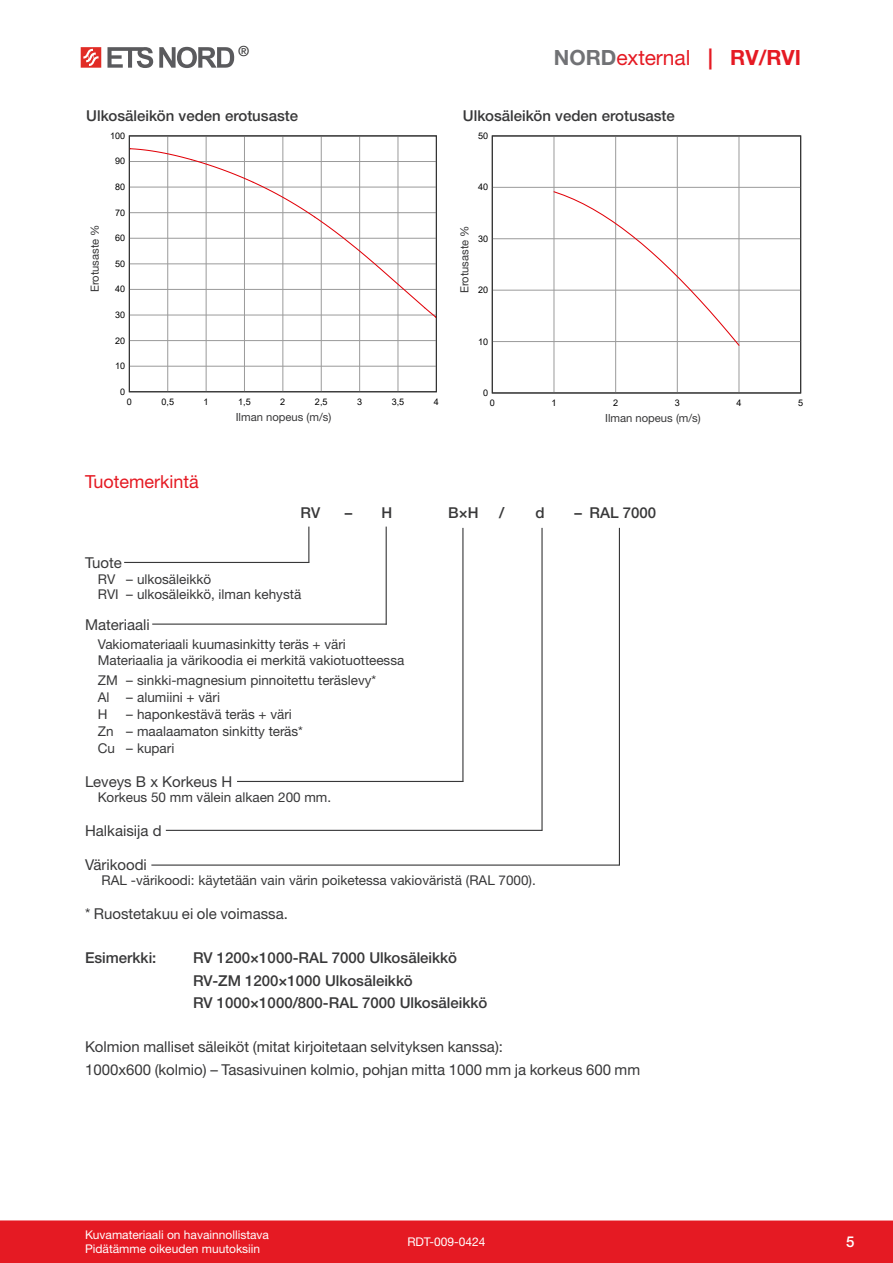
<style>
.page{position:relative;width:893px;height:1263px;background:#fff}
.page>*{position:absolute;margin:0;border:0;box-sizing:border-box;transform-origin:0 0}
.t1{font:21px "Helvetica Neue LTW1 G";color:#e51a23}
.Pealkiri{font:18px "Helvetica Neue LTW1 G";color:#e51a23}
.Näidis{font:500 15px "Helvetica Neue LTW1 G";color:#383839}
.Tekst{font:15px "Helvetica Neue LTW1 G";color:#383839}
.Markeering-kiri{font:15px "Helvetica Neue LTW1 G";color:#383839}
.Näidis-center{font:500 15px "Helvetica Neue LTW1 G";color:#383839}
.t2{font:500 15px "Helvetica Neue LTW1 G";color:#fff}
.t3{font:500 13.95px "Helvetica Neue LTW1 G";color:#383839}
.Markeering-lisa{font:13.5px "Helvetica Neue LTW1 G";color:#383839}
.Markeering-lisa-center{font:13.5px "Helvetica Neue LTW1 G";color:#383839}
.t4{font:12px/14.4px "Helvetica Neue LTW1 G";color:#fff}
.graafik{font:11.25px "Helvetica Neue LTW1 G";color:#383839}
.t5{font:9.9px "Arial";color:#000}
.t6{font:9.15px "Arial";color:#000}
.t7{font:9px "Arial";color:#000}
.s1{font-weight:700;color:#717275}
.s2{font-weight:700}
</style>
<div class="page">
<div style="left:0;top:1220px;width:893px;height:43px;background:#e51a23"></div>
<svg style="left:107px;top:47px;width:46px;height:21px"></svg>
<svg style="left:159px;top:47px;width:75px;height:21px"></svg>
<svg style="left:81px;top:47px;width:20px;height:21px"></svg>
<hr style="left:167px;top:136px;width:1px;height:256px;background:#9a9a9a">
<hr style="left:206px;top:136px;width:1px;height:256px;background:#9a9a9a">
<hr style="left:244px;top:136px;width:1px;height:256px;background:#9a9a9a">
<hr style="left:282px;top:136px;width:1px;height:256px;background:#9a9a9a">
<hr style="left:321px;top:136px;width:1px;height:256px;background:#9a9a9a">
<hr style="left:359px;top:136px;width:1px;height:256px;background:#9a9a9a">
<hr style="left:398px;top:136px;width:1px;height:256px;background:#9a9a9a">
<hr style="left:129px;top:366px;width:307px;height:1px;background:#9a9a9a">
<hr style="left:129px;top:340px;width:307px;height:1px;background:#9a9a9a">
<svg style="left:131px;top:148px;width:304px;height:170px"></svg>
<div style="left:129px;top:135px;width:308px;height:257px;border:1px solid #333"></div>
<hr style="left:554px;top:136px;width:1px;height:257px;background:#9a9a9a">
<hr style="left:615px;top:136px;width:1px;height:257px;background:#9a9a9a">
<hr style="left:677px;top:136px;width:1px;height:257px;background:#9a9a9a">
<hr style="left:739px;top:136px;width:1px;height:257px;background:#9a9a9a">
<hr style="left:492px;top:341px;width:309px;height:1px;background:#9a9a9a">
<hr style="left:492px;top:290px;width:309px;height:1px;background:#9a9a9a">
<hr style="left:492px;top:238px;width:309px;height:1px;background:#9a9a9a">
<hr style="left:492px;top:187px;width:309px;height:1px;background:#9a9a9a">
<svg style="left:553px;top:190px;width:187px;height:157px"></svg>
<div style="left:492px;top:135px;width:309px;height:258px;border:1px solid #333"></div>
<hr style="left:124px;top:562px;width:185px;height:1px;background:#383839">
<hr style="left:308px;top:527px;width:1px;height:35px;background:#383839">
<hr style="left:152px;top:623px;width:235px;height:2px;background:#383839">
<hr style="left:386px;top:527px;width:1px;height:98px;background:#383839">
<hr style="left:237px;top:781px;width:226px;height:1px;background:#383839">
<hr style="left:462px;top:528px;width:1px;height:254px;background:#383839">
<hr style="left:166px;top:830px;width:376px;height:1px;background:#383839">
<hr style="left:541px;top:528px;width:2px;height:303px;background:#383839">
<hr style="left:151px;top:864px;width:469px;height:2px;background:#383839">
<hr style="left:619px;top:528px;width:1px;height:337px;background:#383839">
<p class="t3" style="left:238px;top:43px;width:13px">®</p>
<p class="t1" style="left:554px;top:44px;width:249px"><span class="s1">NORD</span>external <span class="s2">| RV/RVI</span></p>
<p class="Näidis" style="left:86px;top:107px;width:213px">Ulkosäleikön veden erotusaste</p>
<p class="Näidis" style="left:463px;top:107px;width:213px">Ulkosäleikön veden erotusaste</p>
<p class="t7" style="left:110px;top:129px;width:17px">100</p>
<p class="t6" style="left:478px;top:129px;width:12px">50</p>
<p class="t7" style="left:115px;top:155px;width:12px">90</p>
<p class="t7" style="left:115px;top:181px;width:12px">80</p>
<p class="t6" style="left:478px;top:181px;width:12px">40</p>
<p class="t7" style="left:115px;top:206px;width:12px">70</p>
<p class="graafik" style="left:88px;top:292px;width:69px;rotate:-90deg">Erotusaste %</p>
<p class="t5" style="left:91px;top:268px;width:10px;rotate:-90deg">%</p>
<p class="t7" style="left:115px;top:232px;width:12px">60</p>
<p class="t7" style="left:115px;top:257px;width:12px">50</p>
<p class="t7" style="left:115px;top:283px;width:12px">40</p>
<p class="graafik" style="left:457px;top:293px;width:69px;rotate:-90deg">Erotusaste %</p>
<p class="t5" style="left:459px;top:269px;width:10px;rotate:-90deg">%</p>
<p class="t6" style="left:478px;top:232px;width:12px">30</p>
<p class="t6" style="left:478px;top:284px;width:12px">20</p>
<p class="t7" style="left:115px;top:309px;width:12px">30</p>
<p class="t7" style="left:115px;top:334px;width:12px">20</p>
<p class="t6" style="left:478px;top:335px;width:12px">10</p>
<p class="t7" style="left:115px;top:360px;width:12px">10</p>
<p class="t7" style="left:120px;top:385px;width:7px">0</p>
<p class="t6" style="left:483px;top:386px;width:7px">0</p>
<p class="t7" style="left:127px;top:396px;width:7px">0</p>
<p class="t7" style="left:161px;top:396px;width:14px">0,5</p>
<p class="t7" style="left:204px;top:396px;width:7px">1</p>
<p class="t7" style="left:238px;top:396px;width:14px">1,5</p>
<p class="t7" style="left:280px;top:396px;width:7px">2</p>
<p class="t7" style="left:315px;top:396px;width:14px">2,5</p>
<p class="t7" style="left:357px;top:396px;width:7px">3</p>
<p class="t7" style="left:392px;top:396px;width:14px">3,5</p>
<p class="t7" style="left:434px;top:396px;width:7px">4</p>
<p class="t6" style="left:490px;top:397px;width:7px">0</p>
<p class="t6" style="left:551px;top:397px;width:7px">1</p>
<p class="t6" style="left:613px;top:397px;width:7px">2</p>
<p class="t6" style="left:675px;top:397px;width:7px">3</p>
<p class="t6" style="left:736px;top:397px;width:7px">4</p>
<p class="t6" style="left:798px;top:397px;width:7px">5</p>
<p class="t5" style="left:268px;top:406px;width:32px">v (m/s)</p>
<p class="graafik" style="left:236px;top:410px;width:97px">Ilman nopeus (m/s)</p>
<p class="t5" style="left:631px;top:407px;width:32px">v (m/s)</p>
<p class="graafik" style="left:605px;top:411px;width:97px">Ilman nopeus (m/s)</p>
<p class="Pealkiri" style="left:85px;top:471px;width:115px">Tuotemerkintä</p>
<p class="Näidis-center" style="left:301px;top:503px;width:21px">RV</p>
<p class="Näidis-center" style="left:345px;top:503px;width:9px">–</p>
<p class="Näidis-center" style="left:382px;top:503px;width:12px">H</p>
<p class="Näidis-center" style="left:448px;top:503px;width:32px">B×H</p>
<p class="Näidis-center" style="left:499px;top:503px;width:7px">/</p>
<p class="Näidis-center" style="left:535px;top:503px;width:11px">d</p>
<p class="Näidis-center" style="left:575px;top:503px;width:9px">–</p>
<p class="Näidis-center" style="left:590px;top:503px;width:68px">RAL 7000</p>
<p class="Markeering-kiri" style="left:85px;top:554px;width:38px">Tuote</p>
<p class="Markeering-lisa" style="left:98px;top:570px;width:19px">RV</p>
<p class="Markeering-lisa-center" style="left:126px;top:570px;width:86px">– ulkosäleikkö</p>
<p class="Markeering-lisa" style="left:98px;top:585px;width:22px">RVI</p>
<p class="Markeering-lisa-center" style="left:126px;top:585px;width:176px">– ulkosäleikkö, ilman kehystä</p>
<p class="Markeering-kiri" style="left:85px;top:615px;width:66px">Materiaali</p>
<p class="Markeering-lisa" style="left:98px;top:636px;width:250px">Vakiomateriaali kuumasinkitty teräs + väri</p>
<p class="Markeering-lisa" style="left:98px;top:652px;width:308px">Materiaalia ja värikoodia ei merkitä vakiotuotteessa</p>
<p class="Markeering-lisa" style="left:98px;top:671px;width:22px">ZM</p>
<p class="Markeering-lisa-center" style="left:126px;top:671px;width:251px">– sinkki-magnesium pinnoitettu teräslevy*</p>
<p class="Markeering-lisa" style="left:98px;top:688px;width:13px">Al</p>
<p class="Markeering-lisa-center" style="left:126px;top:688px;width:95px">– alumiini + väri</p>
<p class="Markeering-lisa" style="left:98px;top:705px;width:11px">H</p>
<p class="Markeering-lisa-center" style="left:126px;top:705px;width:167px">– haponkestävä teräs + väri</p>
<p class="Markeering-lisa" style="left:98px;top:722px;width:17px">Zn</p>
<p class="Markeering-lisa-center" style="left:126px;top:722px;width:178px">– maalaamaton sinkitty teräs*</p>
<p class="Markeering-lisa" style="left:98px;top:739px;width:19px">Cu</p>
<p class="Markeering-lisa-center" style="left:126px;top:739px;width:50px">– kupari</p>
<p class="Markeering-kiri" style="left:85px;top:772px;width:149px">Leveys B x Korkeus H</p>
<p class="Markeering-lisa" style="left:98px;top:789px;width:235px">Korkeus 50 mm välein alkaen 200 mm.</p>
<p class="Markeering-kiri" style="left:85px;top:821px;width:78px">Halkaisija d</p>
<p class="Markeering-kiri" style="left:85px;top:855px;width:63px">Värikoodi</p>
<p class="Markeering-lisa" style="left:102px;top:872px;width:436px">RAL -värikoodi: käytetään vain värin poiketessa vakioväristä (RAL 7000).</p>
<p class="Tekst" style="left:85px;top:904px;width:204px">* Ruostetakuu ei ole voimassa.</p>
<p class="Näidis" style="left:85px;top:949px;width:73px">Esimerkki:</p>
<p class="Näidis" style="left:193px;top:949px;width:265px">RV 1200×1000-RAL 7000 Ulkosäleikkö</p>
<p class="Näidis" style="left:193px;top:971px;width:221px">RV-ZM 1200×1000 Ulkosäleikkö</p>
<p class="Näidis" style="left:193px;top:993px;width:296px">RV 1000×1000/800-RAL 7000 Ulkosäleikkö</p>
<p class="Tekst" style="left:85px;top:1038px;width:419px">Kolmion malliset säleiköt (mitat kirjoitetaan selvityksen kanssa):</p>
<p class="Tekst" style="left:85px;top:1060px;width:557px">1000x600 (kolmio) – Tasasivuinen kolmio, pohjan mitta 1000 mm ja korkeus 600 mm</p>
<p class="t4" style="left:85px;top:1227px;width:185px">Kuvamateriaali on havainnollistava<br>Pidätämme oikeuden muutoksiin</p>
<p class="t4" style="left:407px;top:1234px;width:80px">RDT-009-0424</p>
<p class="t2" style="left:846px;top:1233px;width:10px">5</p>
</div>
